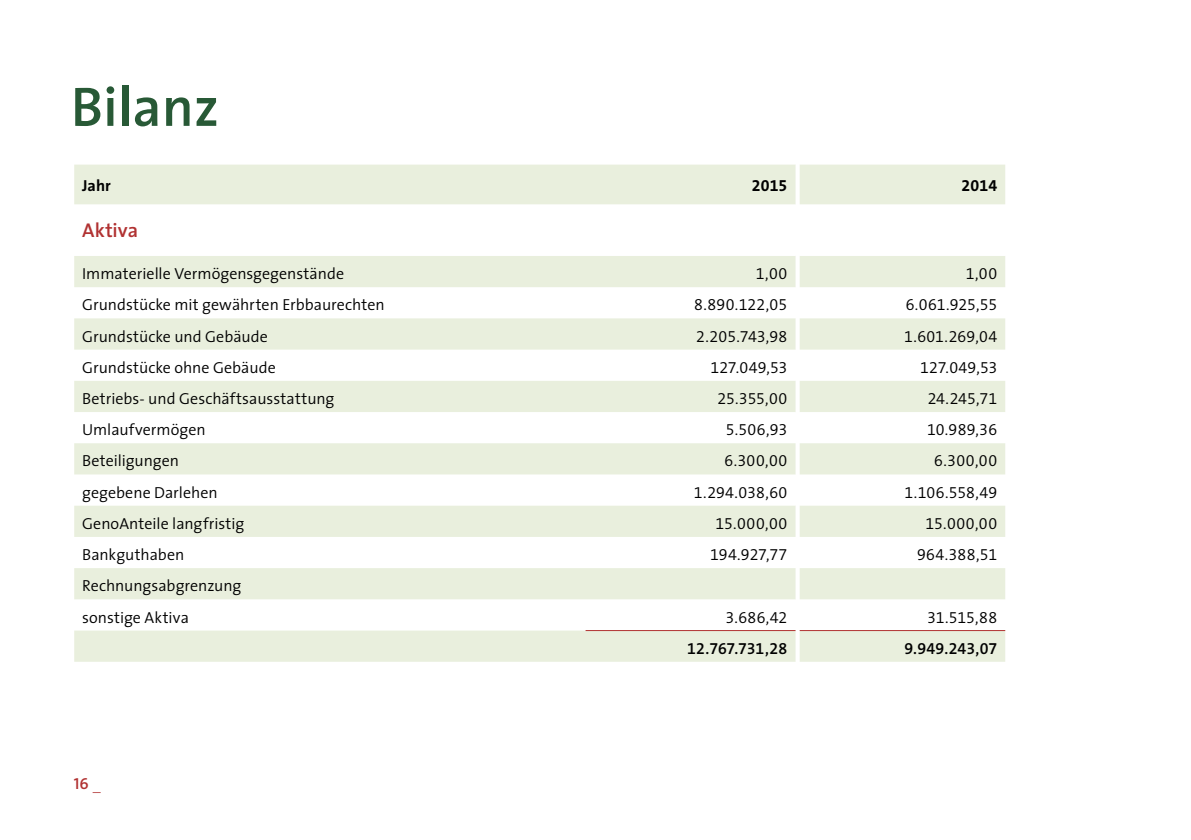
<style>
.page{position:relative;width:1191px;height:840px;background:#fff}
.page>*{position:absolute;margin:0;border:0;box-sizing:border-box;transform-origin:0 0}
.t1{font:600 56px "The Sans";color:#285936}
.t2{font:600 20px "The Sans";letter-spacing:.005em;color:#b13232}
.t3{font:300 16px/31.2px "The Sans";color:#000}
.t4{font:16px "The Sans Semi Light Expert";letter-spacing:.01em;color:#000}
.t5{font:16px "The Sans Semi Bold Expert";letter-spacing:-.005em;color:#000}
.t6{font:16px "The Sans Bold Expert";letter-spacing:.01em;color:#000}
.t7{font:700 16px "The Sans";color:#000}
.t8{font:16px "The Sans Semi Bold Caps";color:#b13232}
.s1{font-family:"The Sans Light Caps"}
</style>
<div class="page">
<svg style="left:74px;top:164px;width:721px;height:497px;fill:#e9efdd"></svg>
<svg style="left:799px;top:164px;width:206px;height:497px;fill:#e9efdd"></svg>
<hr style="left:585px;top:629px;width:210px;height:1px;background:#b13232">
<hr style="left:795px;top:629px;width:210px;height:1px;background:#b13232">
<hr style="left:795px;top:156px;width:4px;height:538px;background:#fff">
<h1 class="t1" style="left:71px;top:60px;width:150px">Bilanz</h1>
<p class="t7" style="left:82px;top:171px;width:30px">Jahr</p>
<p class="t6" style="left:752px;top:171px;width:37px">2015</p>
<p class="t6" style="left:961px;top:171px;width:37px">2014</p>
<p class="t2" style="left:82px;top:214px;width:58px">Aktiva</p>
<p class="t3" style="left:82px;top:257px;width:263px">Immaterielle Vermögensgegenstände</p>
<p class="t4" style="left:756px;top:260px;width:33px">1,00</p>
<p class="t4" style="left:965px;top:260px;width:33px">1,00</p>
<p class="t3" style="left:82px;top:289px;width:304px">Grundstücke mit gewährten Erbbaurechten</p>
<p class="t4" style="left:694px;top:291px;width:95px">8.890.122,05</p>
<p class="t4" style="left:905px;top:291px;width:93px">6.061.925,55</p>
<p class="t3" style="left:82px;top:320px;width:187px">Grundstücke und Gebäude</p>
<p class="t4" style="left:696px;top:323px;width:93px">2.205.743,98</p>
<p class="t4" style="left:904px;top:323px;width:94px">1.601.269,04</p>
<p class="t3" style="left:82px;top:351px;width:195px">Grundstücke ohne Gebäude</p>
<p class="t4" style="left:710px;top:354px;width:78px">127.049,53</p>
<p class="t4" style="left:920px;top:354px;width:78px">127.049,53</p>
<p class="t3" style="left:82px;top:382px;width:254px">Betriebs- und Geschäftsausstattung</p>
<p class="t4" style="left:717px;top:385px;width:71px">25.355,00</p>
<p class="t4" style="left:927px;top:385px;width:71px">24.245,71</p>
<p class="t3" style="left:82px;top:413px;width:125px">Umlaufvermögen</p>
<p class="t4" style="left:726px;top:416px;width:63px">5.506,93</p>
<p class="t4" style="left:927px;top:416px;width:72px">10.989,36</p>
<p class="t3" style="left:82px;top:444px;width:98px">Beteiligungen</p>
<p class="t4" style="left:724px;top:447px;width:64px">6.300,00</p>
<p class="t4" style="left:934px;top:447px;width:64px">6.300,00</p>
<p class="t3" style="left:82px;top:476px;width:137px">gegebene Darlehen</p>
<p class="t4" style="left:694px;top:478px;width:95px">1.294.038,60</p>
<p class="t4" style="left:904px;top:478px;width:94px">1.106.558,49</p>
<p class="t3" style="left:82px;top:507px;width:164px">GenoAnteile langfristig</p>
<p class="t4" style="left:715px;top:510px;width:73px">15.000,00</p>
<p class="t4" style="left:925px;top:510px;width:73px">15.000,00</p>
<p class="t3" style="left:82px;top:538px;width:104px">Bankguthaben</p>
<p class="t4" style="left:710px;top:541px;width:79px">194.927,77</p>
<p class="t4" style="left:917px;top:541px;width:82px">964.388,51</p>
<p class="t3" style="left:82px;top:569px;width:161px">Rechnungsabgrenzung sonstige Aktiva</p>
<p class="t4" style="left:725px;top:603px;width:63px">3.686,42</p>
<p class="t4" style="left:927px;top:603px;width:71px">31.515,88</p>
<p class="t5" style="left:687px;top:634px;width:102px">12.767.731,28</p>
<p class="t5" style="left:904px;top:634px;width:94px">9.949.243,07</p>
<p class="t8" style="left:74px;top:769px;width:29px">16 <span class="s1">_</span></p>
</div>
